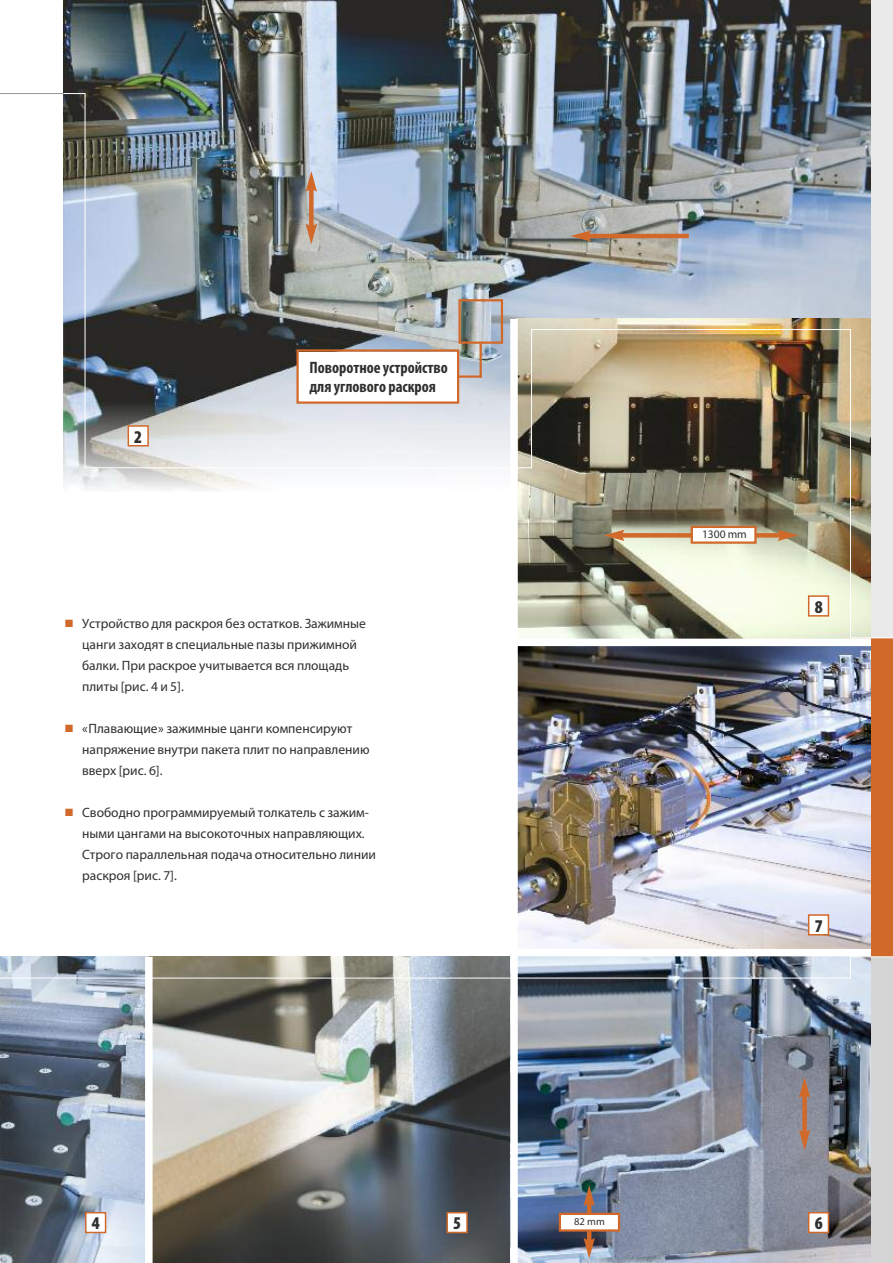
<style>
.page{position:relative;width:893px;height:1263px;background:#fff}
.page>*{position:absolute;margin:0;border:0;box-sizing:border-box;transform-origin:0 0}
.t1{font:900 condensed 18px "Myriad Pro";color:#2f2f2e}
.t2{font:700 condensed 16.5px/19.8px "Myriad Pro";color:#2f2f2e}
.t3{font:13.5px/21px "Myriad Pro";color:#2f2f2e}
.t4{font:11.55px "Myriad Pro";color:#2f2f2e}
.t5{font:10.5px "Myriad Pro";color:#2f2f2e}
.s1{color:#d1692a}
</style>
<div class="page">
<img style="left:64px;top:0;width:808px;height:93px">
<img style="left:518px;top:646px;width:354px;height:303px">
<div style="left:809px;top:916px;width:19px;height:18px;background:#fff"></div>
<div style="left:808px;top:914px;width:21px;height:21px;border:2px solid #d1692a"></div>
<div style="left:872px;top:0;width:21px;height:1263px;background:#eaeaea"></div>
<div style="left:872px;top:638px;width:21px;height:319px;background:#d1692a"></div>
<img style="left:63px;top:93px;width:830px;height:546px">
<hr style="left:0;top:93px;width:64px;height:1px;background:#979796">
<img style="left:0;top:956px;width:893px;height:307px">
<div style="left:309px;top:188px;width:5px;height:40px;background:#d1692a"></div>
<svg style="left:306px;top:171px;width:11px;height:21px"></svg>
<svg style="left:306px;top:224px;width:11px;height:20px"></svg>
<hr style="left:587px;top:234px;width:102px;height:4px;background:#d1692a">
<svg style="left:570px;top:230px;width:21px;height:12px"></svg>
<hr style="left:480px;top:343px;width:2px;height:34px;background:#d1692a">
<div style="left:458px;top:299px;width:45px;height:45px;border:2px solid #d1692a"></div>
<hr style="left:458px;top:375px;width:24px;height:3px;background:#d1692a">
<div style="left:299px;top:352px;width:158px;height:49px;background:#fff"></div>
<div style="left:296px;top:349px;width:163px;height:55px;border:2px solid #d1692a"></div>
<h1 class="t1" style="left:134px;top:430px;width:9px">2</h1>
<p class="t2" style="left:309px;top:359px;width:140px">Поворотное устройство для углового раскроя</p>
<p class="t3" style="left:82px;top:614px;width:285px;text-indent:-17px"><span class="s1">■</span> Устройство для раскроя без остатков. Зажимные цанги заходят в специальные пазы прижимной балки. При раскрое учитывается вся площадь плиты [рис. 4 и 5].</p>
<p class="t3" style="left:82px;top:719px;width:289px;text-indent:-17px"><span class="s1">■</span> «Плавающие» зажимные цанги компенсируют напряжение внутри пакета плит по направлению вверх [рис. 6].</p>
<p class="t3" style="left:82px;top:803px;width:295px;text-indent:-17px"><span class="s1">■</span> Свободно программируемый толкатель с зажим&shy;ными цангами на высокоточных направляющих.<br>Строго параллельная подача относительно линии раскроя [рис. 7].</p>
<p class="t4" style="left:702px;top:530px;width:46px">1300 mm</p>
<h1 class="t1" style="left:815px;top:600px;width:9px">8</h1>
<h1 class="t1" style="left:815px;top:919px;width:9px">7</h1>
<h1 class="t1" style="left:92px;top:1217px;width:9px">4</h1>
<h1 class="t1" style="left:453px;top:1217px;width:9px">5</h1>
<p class="t5" style="left:574px;top:1217px;width:32px">82 mm</p>
<h1 class="t1" style="left:815px;top:1217px;width:9px">6</h1>
</div>
